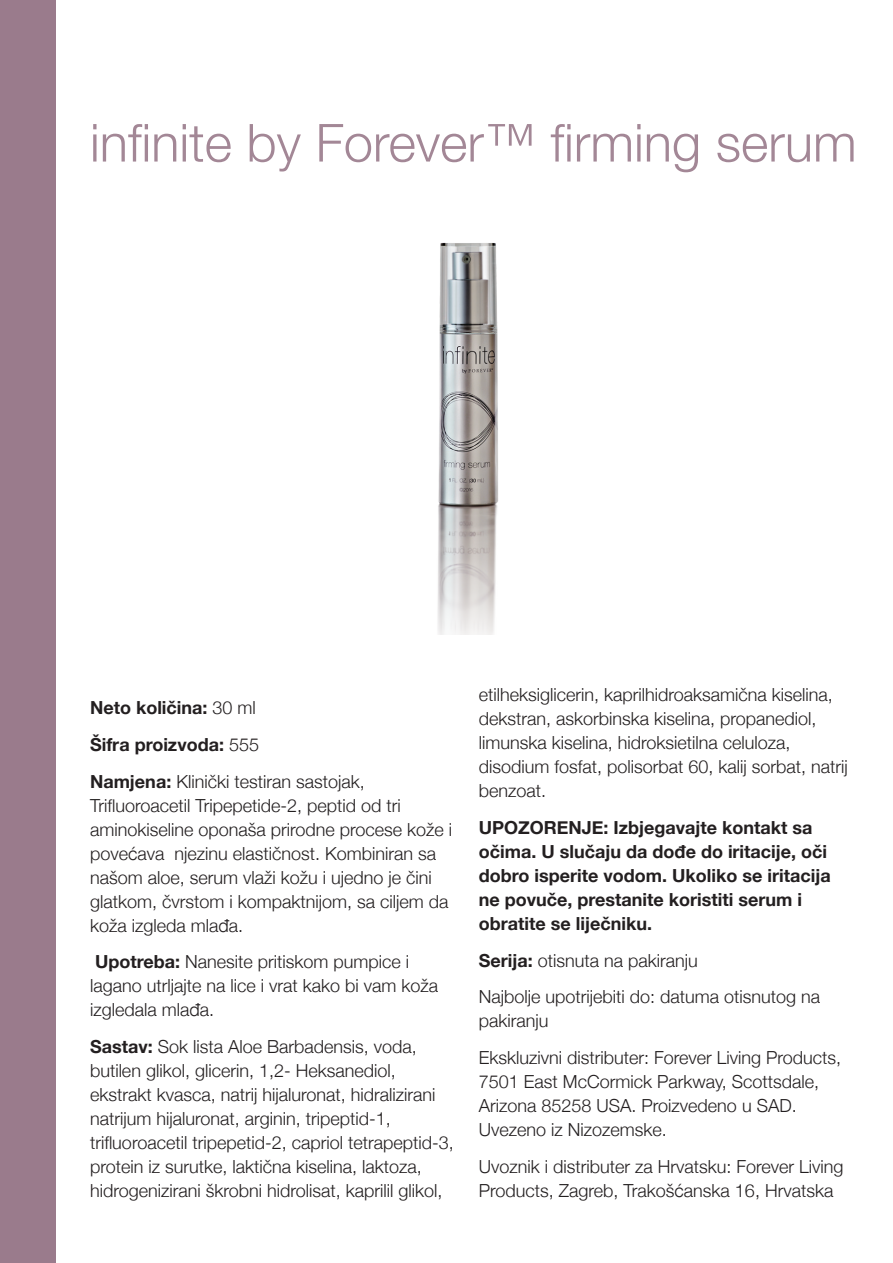
<style>
.page{position:relative;width:893px;height:1263px;background:#fff}
.page>*{position:absolute;margin:0;border:0;box-sizing:border-box;transform-origin:0 0}
.t1{font:300 52.5px "Helvetica Neue";color:#a38796}
.t2{font:300 18px/24px "Helvetica Neue";color:#231f20}
.t3{font:700 18px/24px "Helvetica Neue";color:#231f20}
.s1{font-weight:300}
.s2{font-weight:700}
</style>
<div class="page">
<div style="left:0;top:0;width:56px;height:1263px;background:#9a7b8c"></div>
<img style="left:437px;top:242px;width:62px;height:392px">
<h1 class="t1" style="left:90px;top:100px;width:768px">infinite by Forever™ firming serum</h1>
<p class="t3" style="left:90px;top:690px;width:276px;line-height:36.8px">Neto količina: <span class="s1">30 ml<br></span>Šifra proizvoda: <span class="s1">555<br></span>Namjena: <span class="s1">Klinički testiran sastojak,</span></p>
<p class="t2" style="left:90px;top:792px;width:364px">Trifluoroacetil Tripepetide-2, peptid od tri aminokiseline oponaša prirodne procese kože i povećava njezinu elastičnost. Kombiniran sa našom aloe, serum vlaži kožu i ujedno je čini glatkom, čvrstom i kompaktnijom, sa ciljem da koža izgleda mlađa.</p>
<p class="t2" style="left:90px;top:948px;width:350px"><span class="s2">Upotreba:</span> Nanesite pritiskom pumpice i lagano utrljajte na lice i vrat kako bi vam koža izgledala mlađa.</p>
<p class="t2" style="left:90px;top:1033px;width:365px"><span class="s2">Sastav:</span> Sok lista Aloe Barbadensis, voda, butilen glikol, glicerin, 1,2- Heksanediol, ekstrakt kvasca, natrij hijaluronat, hidralizirani natrijum hijaluronat, arginin, tripeptid-1, trifluoroacetil tripepetid-2, capriol tetrapeptid-3, protein iz surutke, laktična kiselina, laktoza, hidrogenizirani škrobni hidrolisat, kaprilil glikol,</p>
<p class="t2" style="left:479px;top:681px;width:371px">etilheksiglicerin, kaprilhidroaksamična kiselina, dekstran, askorbinska kiselina, propanediol, limunska kiselina, hidroksietilna celuloza, disodium fosfat, polisorbat 60, kalij sorbat, natrij benzoat.</p>
<p class="t3" style="left:479px;top:816px;width:353px">UPOZORENJE: Izbjegavajte kontakt sa očima. U slučaju da dođe do iritacije, oči dobro isperite vodom. Ukoliko se iritacija ne povuče, prestanite koristiti serum i obratite se liječniku.</p>
<p class="t2" style="left:479px;top:941px;width:343px;line-height:36.8px"><span class="s2">Serija:</span> otisnuta na pakiranju<br>Najbolje upotrijebiti do: datuma otisnutog na</p>
<p class="t2" style="left:479px;top:1001px;width:364px;line-height:36.8px">pakiranju<br>Ekskluzivni distributer: Forever Living Products,</p>
<p class="t2" style="left:479px;top:1068px;width:342px">7501 East McCormick Parkway, Scottsdale,<br>Arizona 85258 USA. Proizvedeno u SAD.<br>Uvezeno iz Nizozemske.</p>
<p class="t2" style="left:479px;top:1153px;width:366px">Uvoznik i distributer za Hrvatsku: Forever Living<br>Products, Zagreb, Trakošćanska 16, Hrvatska</p>
</div>
